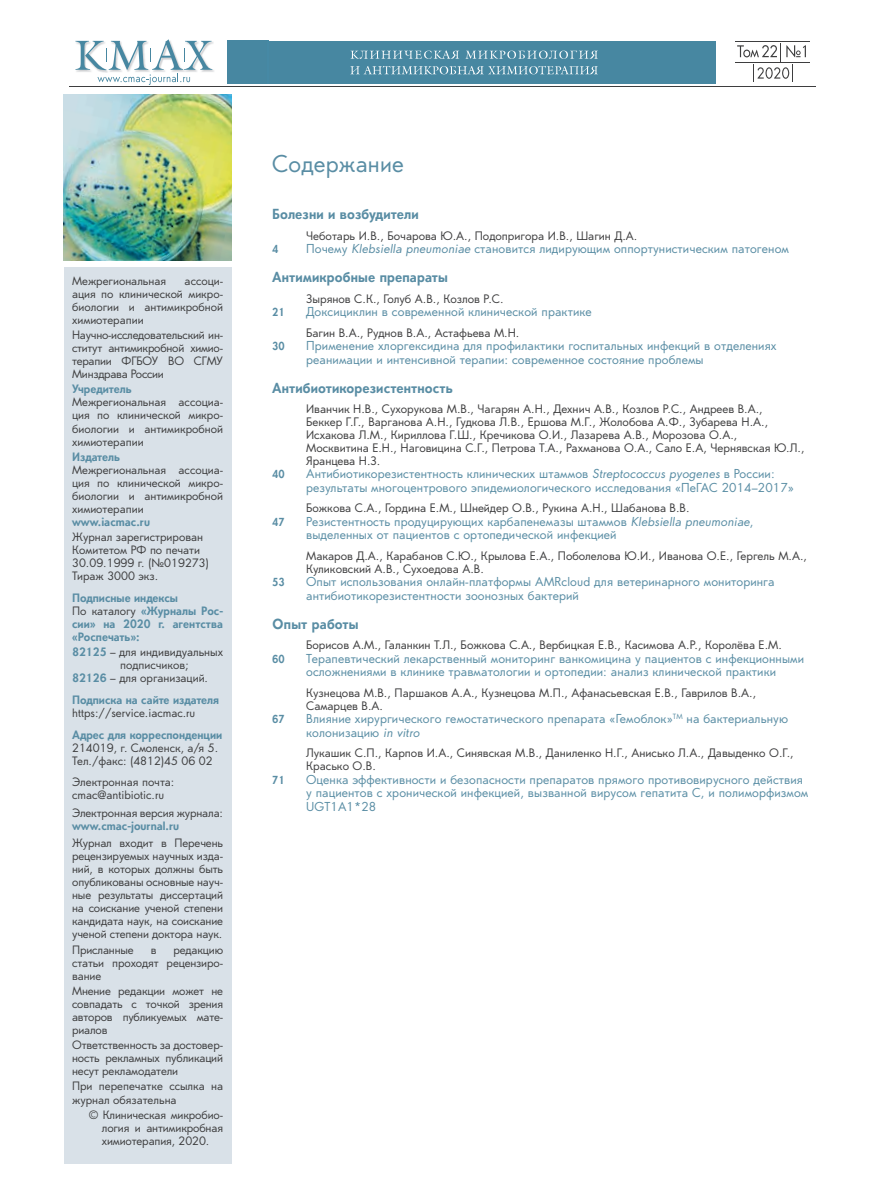
<style>
.page{position:relative;width:893px;height:1191px;background:#fff}
.page>*{position:absolute;margin:0;border:0;box-sizing:border-box;transform-origin:0 0}
.t1{font:22.5px "Orenburg C";letter-spacing:.01em;color:#598da4}
.t2{font:700 13.5px "Orenburg C";letter-spacing:.01em;color:#598da4}
.t3{font:12px/13.5px "Orenburg C";letter-spacing:.01em;color:#598da4}
.t4{font:11.4px/12.9px "Orenburg C";color:#3e3e3f}
.t5{font:11.25px/13px "Orenburg C";color:#3e3e3f;text-align:justify}
.t6{font:700 11.25px/13px "Orenburg C";color:#598da4}
.t7{font:700 10.8px "Orenburg C";letter-spacing:.01em;color:#598da4;scale:.95 1}
.s1{font-weight:400;color:#3e3e3f}
.s2{font-weight:700;color:#598da4}
.s3{font-style:italic}
</style>
<div class="page">
<div style="left:228px;top:41px;width:488px;height:42px;background:#4787a1"></div>
<svg style="left:350px;top:50px;width:109px;height:9px"></svg>
<svg style="left:465px;top:51px;width:133px;height:8px"></svg>
<svg style="left:350px;top:66px;width:248px;height:8px"></svg>
<hr style="left:70px;top:86px;width:746px;height:1px;background:#3e3e3f">
<img style="left:69px;top:40px;width:199px;height:63px">
<img style="left:228px;top:41px;width:40px;height:42px">
<img style="left:70px;top:86px;width:198px;height:1px">
<svg style="left:75px;top:39px;width:137px;height:46px"></svg>
<hr style="left:735px;top:63px;width:74px;height:1px;background:#3e3e3f">
<hr style="left:735px;top:41px;width:74px;height:1px;background:#3e3e3f">
<svg style="left:737px;top:43px;width:69px;height:39px"></svg>
<div style="left:64px;top:267px;width:167px;height:896px;background:#d9e1e8"></div>
<img style="left:64px;top:95px;width:167px;height:166px">
<p class="t5" style="left:72px;top:274px;width:96px">Межрегиональная</p>
<p class="t5" style="left:72px;top:274px;width:152px;text-indent:113px">ассоци&shy;ация по клинической микро&shy;биологии и антимикробной химиотерапии</p>
<p class="t5" style="left:72px;top:328px;width:152px">Научно-исследовательский ин&shy;ститут антимикробной химио&shy;терапии ФГБОУ ВО СГМУ Минздрава России</p>
<p class="t6" style="left:72px;top:382px;width:61px">Учредитель</p>
<p class="t5" style="left:72px;top:396px;width:152px">Межрегиональная ассоциа&shy;ция по клинической микро&shy;биологии и антимикробной химиотерапии</p>
<p class="t6" style="left:72px;top:450px;width:49px">Издатель</p>
<p class="t5" style="left:72px;top:463px;width:152px">Межрегиональная ассоциа&shy;ция по клинической микро&shy;биологии и антимикробной химиотерапии</p>
<p class="t6" style="left:72px;top:515px;width:79px">www.iacmac.ru</p>
<p class="t5" style="left:72px;top:531px;width:138px;text-align:left">Журнал зарегистрирован<br>Комитетом РФ по печати<br>30.09.1999 г. (№019273)<br>Тираж 3000 экз.</p>
<p class="t6" style="left:72px;top:591px;width:152px">Подписные индексы<br><span class="s1">По каталогу</span> «Журналы Рос&shy;сии» на 2020 г. агентства «Роспечать»:</p>
<p class="t5" style="left:72px;top:646px;width:152px"><span class="s2">82125</span> – для индивидуальных</p>
<p class="t5" style="left:120px;top:659px;width:70px">подписчиков;</p>
<p class="t5" style="left:72px;top:672px;width:137px"><span class="s2">82126</span> – для организаций.</p>
<p class="t6" style="left:72px;top:693px;width:148px">Подписка на сайте издателя</p>
<p class="t5" style="left:72px;top:706px;width:125px">https://service.iacmac.ru</p>
<p class="t6" style="left:72px;top:728px;width:152px">Адрес для корреспонденции</p>
<p class="t5" style="left:72px;top:741px;width:148px">214019, г. Смоленск, а/я 5.<br>Тел./факс: (4812)45 06 02</p>
<p class="t5" style="left:72px;top:775px;width:104px">Электронная почта: cmac@antibiotic.ru</p>
<p class="t5" style="left:72px;top:806px;width:152px">Электронная версия журнала:</p>
<p class="t6" style="left:72px;top:819px;width:109px">www.cmac-journal.ru</p>
<p class="t5" style="left:72px;top:836px;width:152px">Журнал входит в Перечень рецензируемых научных изда&shy;ний, в которых должны быть опубликованы основные науч&shy;ные результаты диссертаций на соискание ученой степени кандидата наук, на соискание ученой степени доктора наук.</p>
<p class="t5" style="left:72px;top:943px;width:63px">Присланные</p>
<p class="t5" style="left:151px;top:943px;width:7px">в</p>
<p class="t5" style="left:72px;top:943px;width:152px;text-indent:101px">редакцию статьи проходят рецензиро&shy;вание</p>
<p class="t5" style="left:72px;top:984px;width:152px">Мнение редакции может не совпадать с точкой зрения авторов публикуемых мате&shy;риалов</p>
<p class="t5" style="left:72px;top:1038px;width:152px">Ответственность за достовер&shy;ность рекламных публикаций несут рекламодатели</p>
<p class="t5" style="left:72px;top:1080px;width:152px">При перепечатке ссылка на журнал обязательна</p>
<p class="t5" style="left:102px;top:1108px;width:123px;text-indent:-13px">© Клиническая микробио&shy;логия и антимикробная химиотерапия, 2020.</p>
<h1 class="t1" style="left:272px;top:150px;width:133px">Содержание</h1>
<p class="t2" style="left:272px;top:205px;width:148px">Болезни и возбудители</p>
<p class="t4" style="left:306px;top:229px;width:333px">Чеботарь И.В., Бочарова Ю.А., Подопригора И.В., Шагин Д.А.</p>
<p class="t7" style="left:272px;top:242px;width:8px">4</p>
<p class="t3" style="left:306px;top:242px;width:484px">Почему <span class="s3">Klebsiella pneumoniae</span> становится лидирующим оппортунистическим патогеном</p>
<p class="t2" style="left:272px;top:268px;width:177px">Антимикробные препараты</p>
<p class="t4" style="left:306px;top:292px;width:199px">Зырянов С.К., Голуб А.В., Козлов Р.С.</p>
<p class="t7" style="left:272px;top:305px;width:15px">21</p>
<p class="t3" style="left:306px;top:305px;width:287px">Доксициклин в современной клинической практике</p>
<p class="t4" style="left:306px;top:326px;width:215px">Багин В.А., Руднов В.А., Астафьева М.Н.</p>
<p class="t7" style="left:272px;top:339px;width:15px">30</p>
<p class="t3" style="left:306px;top:339px;width:472px">Применение хлоргексидина для профилактики госпитальных инфекций в отделениях реанимации и интенсивной терапии: современное состояние проблемы</p>
<p class="t2" style="left:272px;top:379px;width:182px">Антибиотикорезистентность</p>
<p class="t4" style="left:306px;top:403px;width:500px">Иванчик Н.В., Сухорукова М.В., Чагарян А.Н., Дехнич А.В., Козлов Р.С., Андреев В.А.,<br>Беккер Г.Г., Варганова А.Н., Гудкова Л.В., Ершова М.Г., Жолобова А.Ф., Зубарева Н.А., Исхакова Л.М., Кириллова Г.Ш., Кречикова О.И., Лазарева А.В., Морозова О.А.,<br>Москвитина Е.Н., Наговицина С.Г., Петрова Т.А., Рахманова О.А., Сало Е.А, Чернявская Ю.Л., Яранцева Н.З.</p>
<p class="t7" style="left:272px;top:467px;width:15px">40</p>
<p class="t3" style="left:306px;top:467px;width:489px">Антибиотикорезистентность клинических штаммов <span class="s3">Streptococcus pyogenes</span> в России: результаты многоцентрового эпидемиологического исследования «ПеГАС 2014–2017»</p>
<p class="t4" style="left:306px;top:502px;width:385px">Божкова С.А., Гордина Е.М., Шнейдер О.В., Рукина А.Н., Шабанова В.В.</p>
<p class="t7" style="left:272px;top:515px;width:15px">47</p>
<p class="t3" style="left:306px;top:515px;width:449px">Резистентность продуцирующих карбапенемазы штаммов <span class="s3">Klebsiella pneumoniae</span>, выделенных от пациентов с ортопедической инфекцией</p>
<p class="t4" style="left:306px;top:549px;width:502px">Макаров Д.А., Карабанов С.Ю., Крылова Е.А., Поболелова Ю.И., Иванова О.Е., Гергель М.А.,<br>Куликовский А.В., Сухоедова А.В.</p>
<p class="t7" style="left:272px;top:575px;width:15px">53</p>
<p class="t3" style="left:306px;top:575px;width:470px">Опыт использования онлайн-платформы AMRcloud для ветеринарного мониторинга антибиотикорезистентности зоонозных бактерий</p>
<p class="t2" style="left:272px;top:615px;width:88px">Опыт работы</p>
<p class="t4" style="left:306px;top:639px;width:477px">Борисов А.М., Галанкин Т.Л., Божкова С.А., Вербицкая Е.В., Касимова А.Р., Королёва Е.М.</p>
<p class="t7" style="left:272px;top:652px;width:15px">60</p>
<p class="t3" style="left:306px;top:652px;width:499px">Терапевтический лекарственный мониторинг ванкомицина у пациентов с инфекционными осложнениями в клинике травматологии и ортопедии: анализ клинической практики</p>
<p class="t4" style="left:306px;top:686px;width:452px">Кузнецова М.В., Паршаков А.А., Кузнецова М.П., Афанасьевская Е.В., Гаврилов В.А.,<br>Самарцев В.А.</p>
<p class="t7" style="left:272px;top:712px;width:15px">67</p>
<p class="t3" style="left:306px;top:712px;width:483px">Влияние хирургического гемостатического препарата «Гемоблок»<sup>TM</sup> на бактериальную колонизацию <span class="s3">in vitro</span></p>
<p class="t4" style="left:306px;top:747px;width:489px">Лукашик С.П., Карпов И.А., Синявская М.В., Даниленко Н.Г., Анисько Л.А., Давыденко О.Г.,<br>Красько О.В.</p>
<p class="t7" style="left:272px;top:773px;width:15px">71</p>
<p class="t3" style="left:306px;top:773px;width:504px">Оценка эффективности и безопасности препаратов прямого противовирусного действия у пациентов с хронической инфекцией, вызванной вирусом гепатита С, и полиморфизмом<br>UGT1A1*28</p>
</div>
